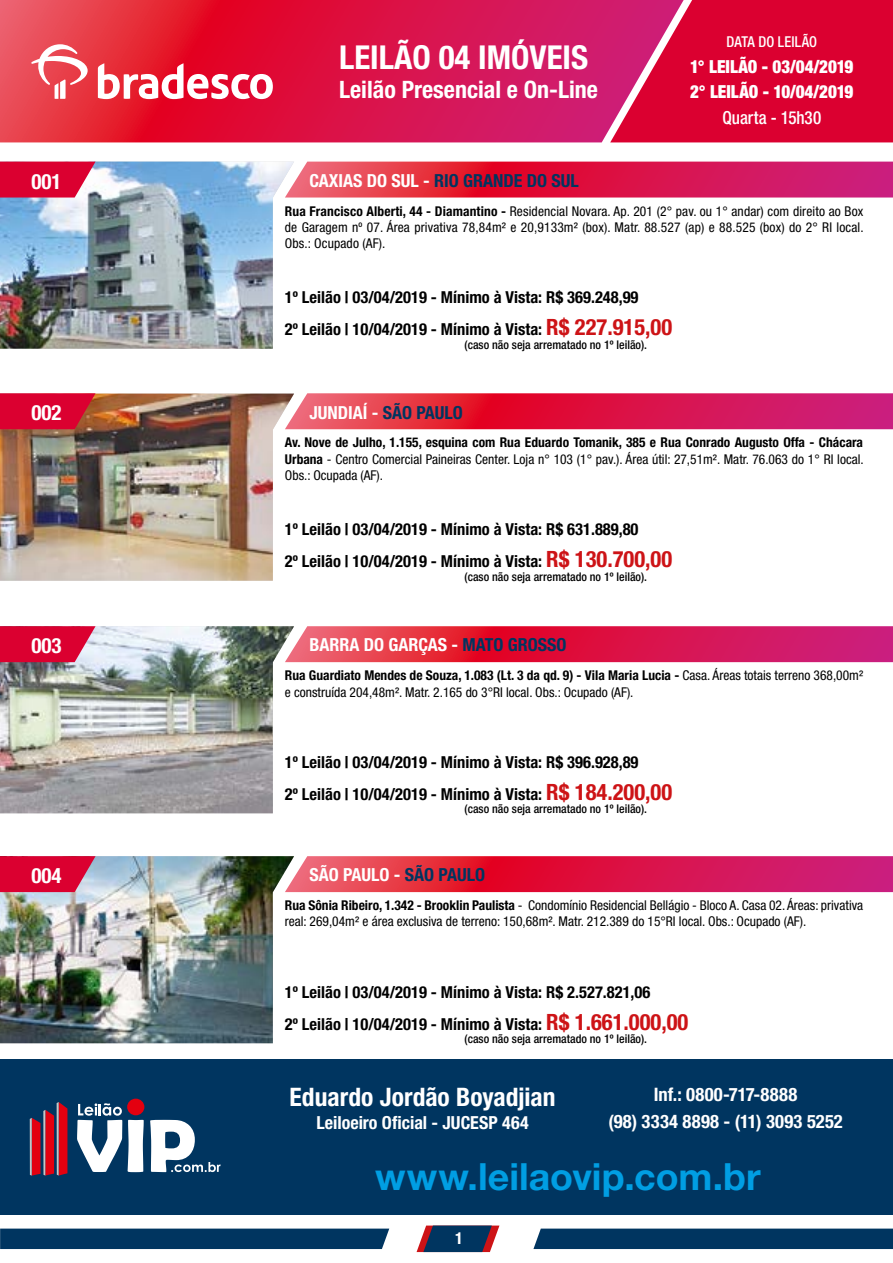
<style>
.page{position:relative;width:893px;height:1263px;background:#fff}
.page>*{position:absolute;margin:0;border:0;box-sizing:border-box;transform-origin:0 0}
.t1{font:700 37.5px "Helvetica Neue LT Std";color:#009ee3}
.t2{font:700 condensed 33px "Helvetica Neue LT Std";color:#fff}
.t3{font:700 condensed 25.5px "Helvetica Neue LT Std";color:#fff}
.t4{font:700 condensed 24px "Helvetica Neue LT Std";color:#fff}
.t5{font:700 condensed 21px "Helvetica Neue LT Std";color:#fff}
.t6{font:700 condensed 18.6px/27px "Helvetica Neue LT Std";letter-spacing:.015em;color:#fff;text-align:center}
.t7{font:700 condensed 18px "Helvetica Neue LT Std";color:#fff}
.t8{font:900 condensed 18px/25.5px "Helvetica Neue LT Std";color:#fff;scale:.95 1}
.t9{font:700 condensed 18px "Helvetica Neue LT Std";color:#003560}
.t10{font:500 condensed 18px "Helvetica Neue LT Std";color:#fff;scale:.95 1}
.t11{font:700 condensed 16.5px "Helvetica Neue LT Std";color:#000}
.t12{font:700 condensed 16.5px "Helvetica Neue LT Std";color:#fff}
.t13{font:500 condensed 15px "Helvetica Neue LT Std";letter-spacing:.01em;color:#fff;scale:.95 1}
.t14{font:condensed 13.5px/16.2px "Helvetica Neue LT Std";color:#000;text-align:justify}
.t15{font:500 condensed 12px "Helvetica Neue LT Std";color:#000}
.s1{color:#fff}
.s2{font-weight:700}
.s3{font-size:22.5px;color:#cd1316}
.s4{color:#003560}
</style>
<div class="page">
<svg style="left:417px;top:1225px;width:82px;height:27px;background:#424665"></svg>
<div style="left:533px;top:1228px;width:360px;height:21px;background:#003560"></div>
<div style="left:0;top:1228px;width:389px;height:21px;background:#003560"></div>
<img style="left:0;top:856px;width:294px;height:187px">
<img style="left:0;top:626px;width:294px;height:187px">
<img style="left:0;top:394px;width:294px;height:187px">
<svg style="left:294px;top:162px;width:599px;height:36px;background:#dd2554"></svg>
<svg style="left:0;top:0;width:610px;height:142px;background:#dc1b4b"></svg>
<div style="left:0;top:1059px;width:893px;height:156px;background:#003560"></div>
<svg style="left:610px;top:0;width:283px;height:142px;background:#da0a3d"></svg>
<img style="left:0;top:162px;width:294px;height:187px">
<svg style="left:0;top:162px;width:96px;height:36px;background:#db1c47"></svg>
<svg style="left:77px;top:1103px;width:45px;height:69px"></svg>
<svg style="left:128px;top:1120px;width:16px;height:52px"></svg>
<svg style="left:150px;top:1120px;width:71px;height:52px"></svg>
<svg style="left:30px;top:1102px;width:37px;height:73px"></svg>
<div style="left:127px;top:1099px;width:17px;height:16px;background:#e3000f;border-radius:50%"></div>
<svg style="left:31px;top:44px;width:242px;height:55px"></svg>
<svg style="left:285px;top:393px;width:608px;height:36px;background:#dd2654"></svg>
<svg style="left:0;top:393px;width:96px;height:36px;background:#d40c30"></svg>
<svg style="left:285px;top:626px;width:608px;height:36px;background:#dc2654"></svg>
<svg style="left:0;top:626px;width:96px;height:36px;background:#db1b46"></svg>
<svg style="left:285px;top:856px;width:608px;height:36px;background:#dc2554"></svg>
<svg style="left:0;top:856px;width:96px;height:36px;background:#d71844"></svg>
<h2 class="t2" style="left:339px;top:37px;width:251px">LEILÃO 04 IMÓVEIS</h2>
<h3 class="t4" style="left:339px;top:75px;width:260px">Leilão Presencial e On-Line</h3>
<h3 class="t5" style="left:31px;top:168px;width:32px">001</h3>
<h3 class="t9" style="left:310px;top:170px;width:271px"><span class="s1">CAXIAS DO SUL -</span> RIO GRANDE DO SUL</h3>
<p class="t13" style="left:726px;top:33px;width:97px">DATA DO LEILÃO</p>
<h3 class="t8" style="left:690px;top:53px;width:173px">1° LEILÃO - 03/04/2019<br>2° LEILÃO - 10/04/2019</h3>
<h3 class="t10" style="left:722px;top:106px;width:106px">Quarta - 15h30</h3>
<p class="t14" style="left:285px;top:203px;width:580px"><span class="s2">Rua Francisco Alberti, 44 - Diamantino -</span> Residencial Novara. Ap. 201 (2° pav. ou 1° andar) com direito ao Box de Garagem nº 07. Área privativa 78,84m² e 20,9133m² (box). Matr. 88.527 (ap) e 88.525 (box) do 2° RI local.<br>Obs.: Ocupado (AF).</p>
<p class="t11" style="left:285px;top:287px;width:355px">1º Leilão | 03/04/2019 - Mínimo à Vista: R$ 369.248,99</p>
<p class="t15" style="left:465px;top:337px;width:184px">(caso não seja arrematado no 1º leilão).</p>
<p class="t11" style="left:285px;top:319px;width:389px">2º Leilão | 10/04/2019 - Mínimo à Vista: <span class="s3">R$ 227.915,00</span></p>
<h3 class="t5" style="left:31px;top:400px;width:32px">002</h3>
<h3 class="t7" style="left:310px;top:401px;width:155px">JUNDIAÍ - <span class="s4">SÃO PAULO</span></h3>
<p class="t14" style="left:285px;top:434px;width:580px"><span class="s2">Av. Nove de Julho, 1.155, esquina com Rua Eduardo Tomanik, 385 e Rua Conrado Augusto Offa - Chácara Urbana</span> - Centro Comercial Paineiras Center. Loja n° 103 (1° pav.). Área útil: 27,51m². Matr. 76.063 do 1° RI local.<br>Obs.: Ocupada (AF).</p>
<p class="t11" style="left:285px;top:519px;width:355px">1º Leilão | 03/04/2019 - Mínimo à Vista: R$ 631.889,80</p>
<p class="t15" style="left:465px;top:569px;width:184px">(caso não seja arrematado no 1º leilão).</p>
<p class="t11" style="left:285px;top:551px;width:389px">2º Leilão | 10/04/2019 - Mínimo à Vista: <span class="s3">R$ 130.700,00</span></p>
<h3 class="t5" style="left:31px;top:633px;width:32px">003</h3>
<h3 class="t7" style="left:310px;top:634px;width:259px">BARRA DO GARÇAS - <span class="s4">MATO GROSSO</span></h3>
<p class="t14" style="left:285px;top:667px;width:580px"><span class="s2">Rua Guardiato Mendes de Souza, 1.083 (Lt. 3 da qd. 9) - Vila Maria Lucia -</span> Casa. Áreas totais terreno 368,00m² e construída 204,48m². Matr. 2.165 do 3°RI local. Obs.: Ocupado (AF).</p>
<p class="t11" style="left:285px;top:752px;width:355px">1º Leilão | 03/04/2019 - Mínimo à Vista: R$ 396.928,89</p>
<p class="t15" style="left:465px;top:802px;width:184px">(caso não seja arrematado no 1º leilão).</p>
<p class="t11" style="left:285px;top:784px;width:389px">2º Leilão | 10/04/2019 - Mínimo à Vista: <span class="s3">R$ 184.200,00</span></p>
<h3 class="t5" style="left:31px;top:863px;width:32px">004</h3>
<h3 class="t7" style="left:310px;top:863px;width:177px">SÃO PAULO - <span class="s4">SÃO PAULO</span></h3>
<p class="t14" style="left:285px;top:897px;width:580px"><span class="s2">Rua Sônia Ribeiro, 1.342 - Brooklin Paulista</span> - Condomínio Residencial Bellágio - Bloco A. Casa 02. Áreas: privativa real: 269,04m² e área exclusiva de terreno: 150,68m². Matr. 212.389 do 15°RI local. Obs.: Ocupado (AF).</p>
<p class="t11" style="left:285px;top:982px;width:367px">1º Leilão | 03/04/2019 - Mínimo à Vista: R$ 2.527.821,06</p>
<p class="t15" style="left:465px;top:1032px;width:184px">(caso não seja arrematado no 1º leilão).</p>
<p class="t11" style="left:285px;top:1014px;width:405px">2º Leilão | 10/04/2019 - Mínimo à Vista: <span class="s3">R$ 1.661.000,00</span></p>
<h3 class="t3" style="left:290px;top:1081px;width:267px">Eduardo Jordão Boyadjian</h3>
<h3 class="t7" style="left:316px;top:1111px;width:214px">Leiloeiro Oficial - JUCESP 464</h3>
<h3 class="t6" style="left:608px;top:1081px;width:236px">Inf.: 0800-717-8888<br>(98) 3334 8898 - (11) 3093 5252</h3>
<h1 class="t1" style="left:375px;top:1153px;width:387px">www.leilaovip.com.br</h1>
<p class="t12" style="left:455px;top:1228px;width:9px">1</p>
</div>
